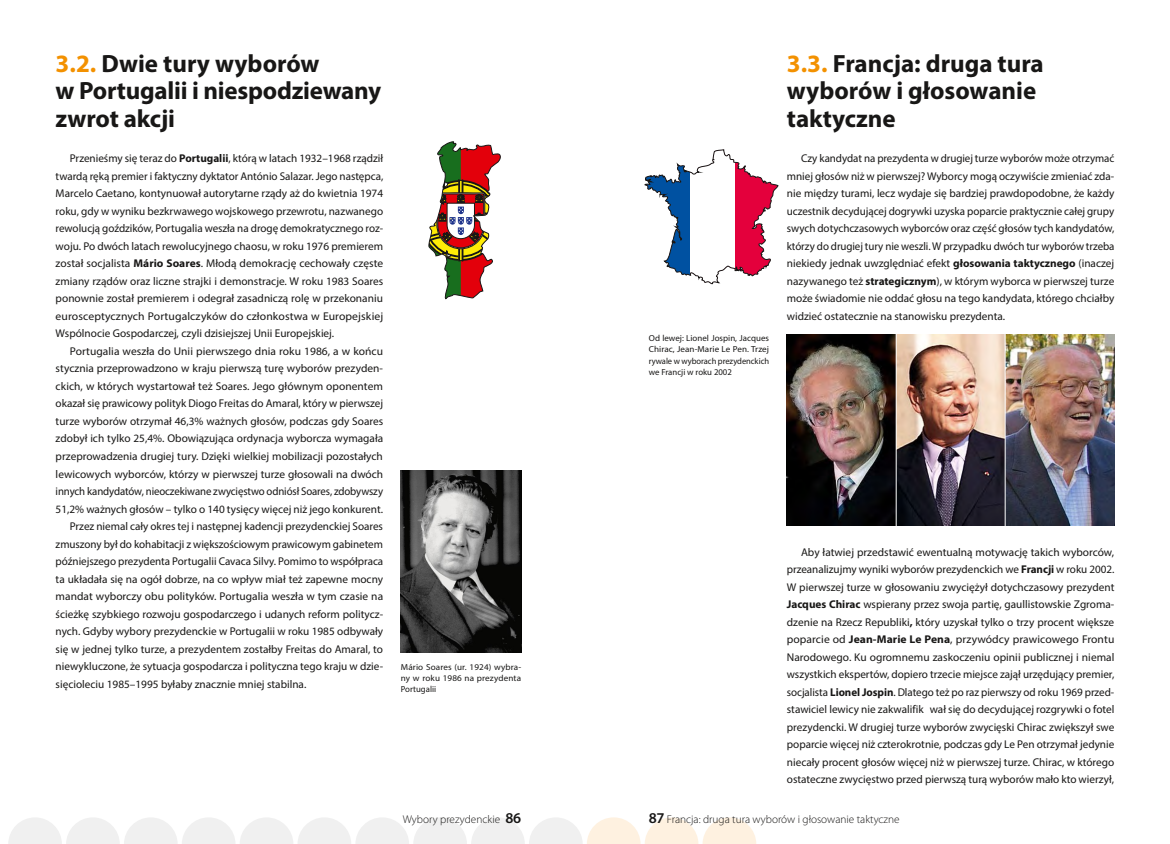
<style>
.page{position:relative;width:1170px;height:844px;background:#fff}
.page>*{position:absolute;margin:0;border:0;box-sizing:border-box;transform-origin:0 0}
.t1{font:700 25px/27.5px "Myriad Pro";color:#181716}
.t2{font:11.25px/17.5px "Myriad Pro";color:#181716;text-align:justify}
.t3{font:300 11.25px "Myriad Pro";color:#181716}
.t4{font:11.25px "Myriad Pro";color:#181716;scale:.96 1}
.t5{font:8.75px/11.4px "Myriad Pro";color:#181716;text-align:justify}
.t6{font:8.75px/11.4px "Myriad Pro";color:#181716;text-align:justify;scale:1.04 1}
.s1{color:#f39100}
.s2{font-weight:700}
.s3{font-weight:600;font-size:15px}
</style>
<div class="page">
<svg style="left:8px;top:817px;width:748px;height:26px"></svg>
<svg style="left:644px;top:149px;width:135px;height:135px"></svg>
<svg style="left:428px;top:141px;width:73px;height:159px"></svg>
<img style="left:401px;top:470px;width:120px;height:182px">
<img style="left:786px;top:334px;width:328px;height:191px">
<hr style="left:895px;top:327px;width:1px;height:200px;background:#fff">
<hr style="left:1004px;top:327px;width:1px;height:200px;background:#fff">
<h1 class="t1" style="left:56px;top:49px;width:327px"><span class="s1">3.2.</span> Dwie tury wyborów<br>w Portugalii i niespodziewany zwrot akcji</h1>
<p class="t2" style="left:56px;top:149px;width:329px;text-indent:14px">Przenieśmy się teraz do <span class="s2">Portugalii</span>, którą w latach 1932–1968 rządził twardą ręką premier i faktyczny dyktator António Salazar. Jego następca, Marcelo Caetano, kontynuował autorytarne rządy aż do kwietnia 1974 roku, gdy w wyniku bezkrwawego wojskowego przewrotu, nazwanego rewolucją goździków, Portugalia weszła na drogę demokratycznego roz&shy;woju. Po dwóch latach rewolucyjnego chaosu, w roku 1976 premierem został socjalista <span class="s2">Mário Soares</span>. Młodą demokrację cechowały częste zmiany rządów oraz liczne strajki i demonstracje. W roku 1983 Soares ponownie został premierem i odegrał zasadniczą rolę w przekonaniu eurosceptycznych Portugalczyków do członkostwa w Europejskiej Wspólnocie Gospodarczej, czyli dzisiejszej Unii Europejskiej.</p>
<p class="t2" style="left:70px;top:342px;width:315px">Portugalia weszła do Unii pierwszego dnia roku 1986, a w końcu</p>
<p class="t2" style="left:56px;top:359px;width:329px">stycznia przeprowadzono w kraju pierwszą turę wyborów prezyden-</p>
<p class="t2" style="left:56px;top:377px;width:329px">ckich, w których wystartował też Soares. Jego głównym oponentem</p>
<p class="t2" style="left:56px;top:394px;width:329px">okazał się prawicowy polityk Diogo Freitas do Amaral, który w pierwszej</p>
<p class="t2" style="left:56px;top:412px;width:329px">turze wyborów otrzymał 46,3% ważnych głosów, podczas gdy Soares</p>
<p class="t2" style="left:56px;top:429px;width:329px">zdobył ich tylko 25,4%. Obowiązująca ordynacja wyborcza wymagała</p>
<p class="t2" style="left:56px;top:447px;width:329px">przeprowadzenia drugiej tury. Dzięki wielkiej mobilizacji pozostałych</p>
<p class="t2" style="left:56px;top:464px;width:329px">lewicowych wyborców, którzy w pierwszej turze głosowali na dwóch</p>
<p class="t4" style="left:56px;top:484px;width:342px">innych kandydatów, nieoczekiwane zwycięstwo odniósł Soares, zdobywszy</p>
<p class="t2" style="left:56px;top:499px;width:329px">51,2% ważnych głosów – tylko o 140 tysięcy więcej niż jego konkurent.</p>
<p class="t2" style="left:70px;top:517px;width:314px">Przez niemal cały okres tej i następnej kadencji prezydenckiej Soares</p>
<p class="t2" style="left:56px;top:534px;width:329px">zmuszony był do kohabitacji z większościowym prawicowym gabinetem</p>
<p class="t2" style="left:56px;top:552px;width:329px">późniejszego prezydenta Portugalii Cavaca Silvy. Pomimo to współpraca</p>
<p class="t2" style="left:56px;top:569px;width:329px">ta układała się na ogół dobrze, na co wpływ miał też zapewne mocny</p>
<p class="t2" style="left:56px;top:587px;width:329px">mandat wyborczy obu polityków. Portugalia weszła w tym czasie na</p>
<p class="t2" style="left:56px;top:604px;width:329px">ścieżkę szybkiego rozwoju gospodarczego i udanych reform politycz-</p>
<p class="t2" style="left:56px;top:622px;width:329px">nych. Gdyby wybory prezydenckie w Portugalii w roku 1985 odbywały</p>
<p class="t2" style="left:56px;top:639px;width:329px">się w jednej tylko turze, a prezydentem zostałby Freitas do Amaral, to</p>
<p class="t2" style="left:56px;top:657px;width:329px">niewykluczone, że sytuacja gospodarcza i polityczna tego kraju w dzie-</p>
<p class="t2" style="left:56px;top:674px;width:252px">sięcioleciu 1985–1995 byłaby znacznie mniej stabilna.</p>
<p class="t6" style="left:401px;top:660px;width:117px">Mário Soares (ur. 1924) wybra&shy;ny w roku 1986 na prezydenta Portugalii</p>
<p class="t5" style="left:648px;top:332px;width:122px">Od lewej: Lionel Jospin, Jacques Chirac, Jean-Marie Le Pen. Trzej rywale w wyborach prezydenckich we Francji w roku 2002</p>
<h1 class="t1" style="left:786px;top:49px;width:258px"><span class="s1">3.3.</span> Francja: druga tura wyborów i głosowanie taktyczne</h1>
<p class="t2" style="left:786px;top:149px;width:329px;text-indent:14px">Czy kandydat na prezydenta w drugiej turze wyborów może otrzymać mniej głosów niż w pierwszej? Wyborcy mogą oczywiście zmieniać zda&shy;nie między turami, lecz wydaje się bardziej prawdopodobne, że każdy uczestnik decydującej dogrywki uzyska poparcie praktycznie całej grupy swych dotychczasowych wyborców oraz część głosów tych kandydatów, którzy do drugiej tury nie weszli. W przypadku dwóch tur wyborów trzeba niekiedy jednak uwzględniać efekt <span class="s2">głosowania taktycznego</span> (inaczej nazywanego też <span class="s2">strategicznym</span>), w którym wyborca w pierwszej turze może świadomie nie oddać głosu na tego kandydata, którego chciałby widzieć ostatecznie na stanowisku prezydenta.</p>
<p class="t2" style="left:786px;top:542px;width:329px;text-indent:14px">Aby łatwiej przedstawić ewentualną motywację takich wyborców, przeanalizujmy wyniki wyborów prezydenckich we <span class="s2">Francji</span> w roku 2002.<br>W pierwszej turze w głosowaniu zwyciężył dotychczasowy prezydent <span class="s2">Jacques Chirac</span> wspierany przez swoja partię, gaullistowskie Zgroma&shy;dzenie na Rzecz Republiki<span class="s2">,</span> który uzyskał tylko o trzy procent większe poparcie od <span class="s2">Jean-Marie Le Pena</span>, przywódcy prawicowego Frontu Narodowego. Ku ogromnemu zaskoczeniu opinii publicznej i niemal wszystkich ekspertów, dopiero trzecie miejsce zajął urzędujący premier, socjalista <span class="s2">Lionel Jospin</span>. Dlatego też po raz pierwszy od roku 1969 przed&shy;stawiciel lewicy nie zakwalifik wał się do decydującej rozgrywki o fotel prezydencki. W drugiej turze wyborów zwycięski Chirac zwiększył swe poparcie więcej niż czterokrotnie, podczas gdy Le Pen otrzymał jedynie niecały procent głosów więcej niż w pierwszej turze. Chirac, w którego ostateczne zwycięstwo przed pierwszą turą wyborów mało kto wierzył,</p>
<p class="t3" style="left:402px;top:812px;width:120px">Wybory prezydenckie <span class="s3">86</span></p>
<p class="t3" style="left:648px;top:812px;width:252px"><span class="s3">87</span> Francja: druga tura wyborów i głosowanie taktyczne</p>
</div>
